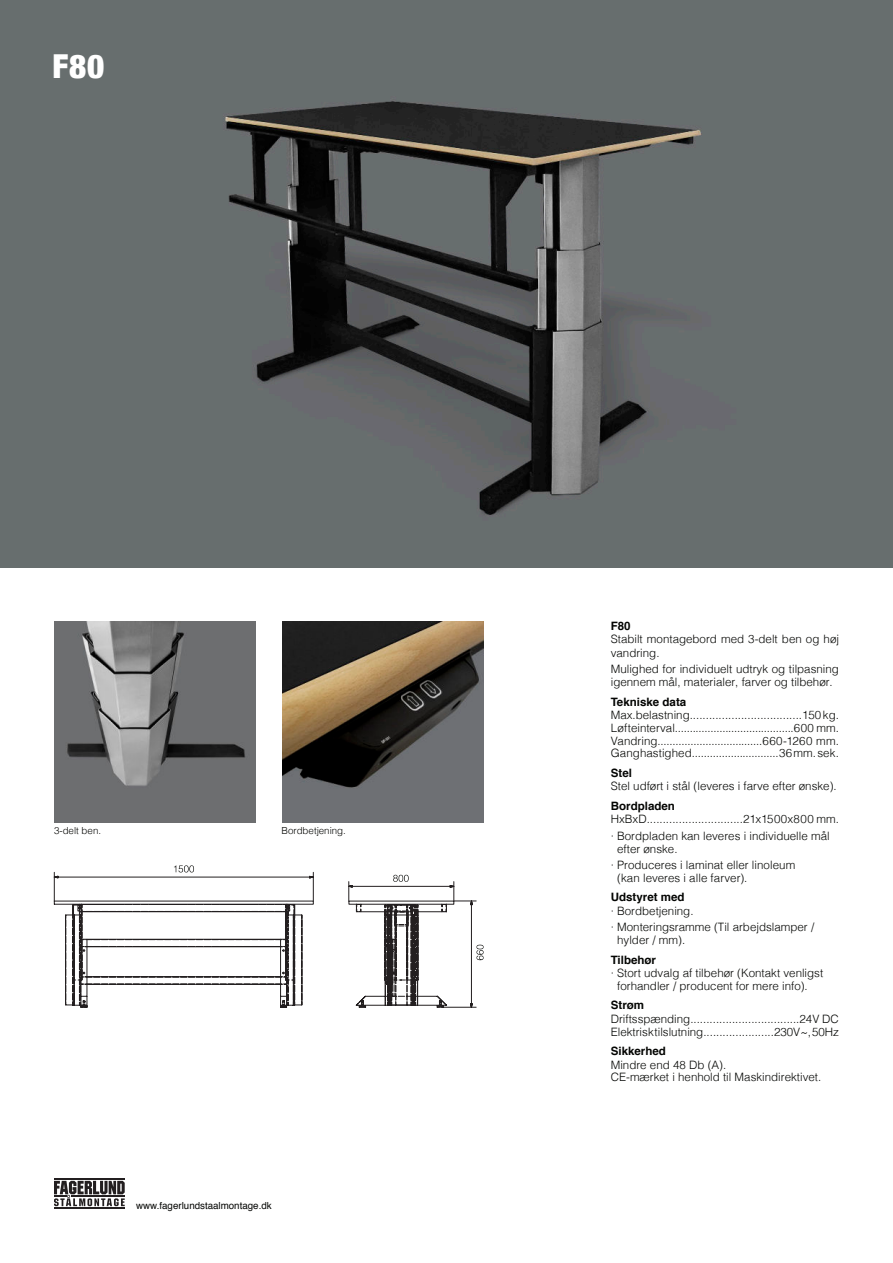
<style>
.page{position:relative;width:893px;height:1263px;background:#fff}
.page>*{position:absolute;margin:0;border:0;box-sizing:border-box;transform-origin:0 0}
.t1{font:900 condensed 33px "Helvetica Neue";color:#fff}
.t2{font:300 11.55px/12.8px "Helvetica";color:#040503}
.t3{font:700 11.55px "Helvetica";color:#040503}
.t4{font:9.75px "Helvetica";color:#040503}
.t5{font:300 9.75px "Helvetica";color:#040503}
</style>
<div class="page">
<hr style="left:54px;top:1207px;width:71px;height:2px;background:#231f20">
<hr style="left:54px;top:1178px;width:71px;height:1px;background:#231f20">
<svg style="left:54px;top:1181px;width:71px;height:25px"></svg>
<img style="left:282px;top:621px;width:202px;height:201px">
<img style="left:54px;top:621px;width:201px;height:201px">
<svg style="left:53px;top:865px;width:261px;height:143px"></svg>
<svg style="left:348px;top:875px;width:136px;height:133px"></svg>
<img style="left:0;top:0;width:893px;height:567px">
<h1 class="t1" style="left:53px;top:47px;width:53px">F80</h1>
<p class="t5" style="left:54px;top:826px;width:49px">3-delt ben.</p>
<p class="t5" style="left:281px;top:826px;width:66px">Bordbetjening.</p>
<p class="t4" style="left:136px;top:1202px;width:137px">www.fagerlundstaalmontage.dk</p>
<p class="t3" style="left:611px;top:621px;width:21px">F80</p>
<p class="t2" style="left:611px;top:633px;width:230px;line-height:13.5px">Stabilt montagebord med 3-delt ben og høj vandring.</p>
<p class="t2" style="left:611px;top:664px;width:230px">Mulighed for individuelt udtryk og tilpasning igennem mål, materialer, farver og tilbehør.</p>
<p class="t3" style="left:611px;top:697px;width:77px">Tekniske data</p>
<p class="t2" style="left:611px;top:709px;width:230px;text-align:justify">Max.belastning...................................150 kg.<br>Løfteinterval........................................600 mm.<br>Vandring...................................660-1260 mm.<br>Ganghastighed.............................36 mm. sek.</p>
<p class="t3" style="left:611px;top:768px;width:23px">Stel</p>
<p class="t2" style="left:611px;top:781px;width:227px">Stel udført i stål (leveres i farve efter ønske).</p>
<p class="t3" style="left:611px;top:801px;width:66px">Bordpladen</p>
<p class="t2" style="left:611px;top:812px;width:230px;line-height:16.5px">HxBxD..............................21x1500x800 mm. · Bordpladen kan leveres i individuelle mål</p>
<p class="t2" style="left:611px;top:841px;width:186px;line-height:16.5px;text-indent:6px">efter ønske.<br>· Produceres i laminat eller linoleum</p>
<p class="t2" style="left:617px;top:872px;width:132px">(kan leveres i alle farver).</p>
<p class="t3" style="left:611px;top:893px;width:75px">Udstyret med</p>
<p class="t2" style="left:611px;top:903px;width:205px;line-height:16.5px">· Bordbetjening.<br>· Monteringsramme (Til arbejdslamper /</p>
<p class="t2" style="left:617px;top:934px;width:70px">hylder / mm).</p>
<p class="t3" style="left:611px;top:955px;width:47px">Tilbehør</p>
<p class="t2" style="left:617px;top:967px;width:208px;text-indent:-6px">· Stort udvalg af tilbehør (Kontakt venligst forhandler / producent for mere info).</p>
<p class="t3" style="left:611px;top:1001px;width:35px">Strøm</p>
<p class="t2" style="left:611px;top:1013px;width:230px">Driftsspænding..................................24V DC<br>Elektrisk tilslutning......................230V~, 50Hz</p>
<p class="t3" style="left:611px;top:1046px;width:57px">Sikkerhed</p>
<p class="t2" style="left:611px;top:1059px;width:212px">Mindre end 48 Db (A).<br>CE-mærket i henhold til Maskindirektivet.</p>
</div>
